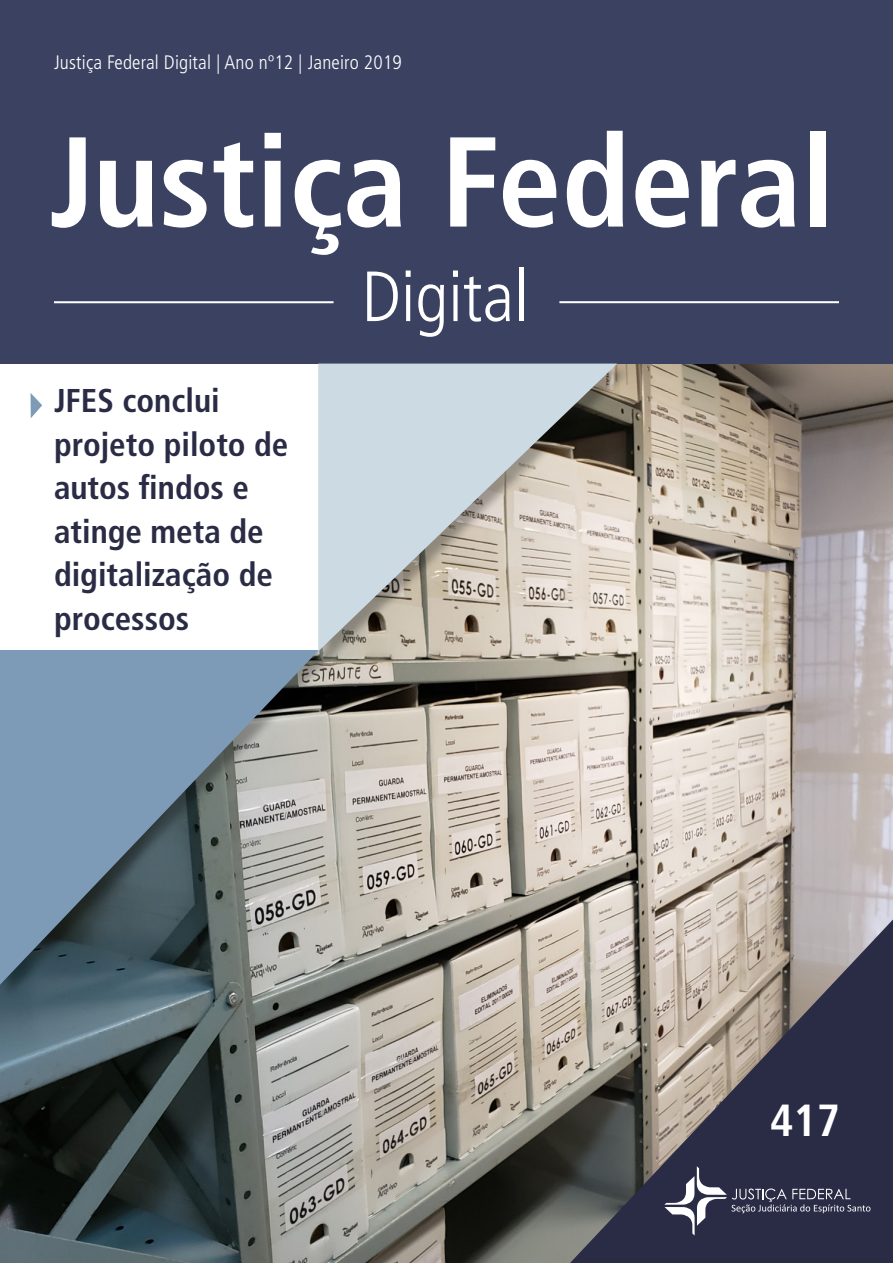
<style>
.page{position:relative;width:893px;height:1263px;background:#fff}
.page>*{position:absolute;margin:0;border:0;box-sizing:border-box;transform-origin:0 0}
.t1{font:condensed 127.65px "Frutiger 67 Bold";color:#fff}
.t2{font:condensed 70.95px "Frutiger 47 Light";color:#fff}
.t3{font:condensed 45px "Frutiger 67 Bold";color:#fff}
.t4{font:condensed 33px/43.5px "Frutiger 67 Bold";color:#2a2c45}
.t5{font:condensed 19.5px "Frutiger 47 Light";letter-spacing:.01em;color:#fff}
</style>
<div class="page">
<img style="left:0;top:365px;width:893px;height:898px">
<div style="left:0;top:0;width:893px;height:364px;background:#3b4161"></div>
<hr style="left:559px;top:301px;width:280px;height:2px;background:#fff">
<svg style="left:570px;top:919px;width:323px;height:344px;background:#6f6b70"></svg>
<svg style="left:664px;top:1166px;width:206px;height:69px;background:#414359"></svg>
<div style="left:0;top:647px;width:337px;height:353px;background:#000;opacity:.3"></div>
<svg style="left:0;top:649px;width:322px;height:336px;background:#778a98"></svg>
<div style="left:0;top:364px;width:318px;height:285px;background:#fff"></div>
<svg style="left:31px;top:393px;width:11px;height:25px"></svg>
<hr style="left:54px;top:301px;width:280px;height:2px;background:#fff">
<div style="left:318px;top:364px;width:315px;height:303px;background:#000;opacity:.3"></div>
<svg style="left:318px;top:364px;width:299px;height:287px;background:#c4c6c4"></svg>
<p class="t5" style="left:54px;top:51px;width:349px">Justiça Federal Digital | Ano nº12 | Janeiro 2019</p>
<h1 class="t1" style="left:49px;top:107px;width:787px">Justiça Federal</h1>
<h2 class="t2" style="left:361px;top:256px;width:168px">Digital</h2>
<p class="t4" style="left:54px;top:379px;width:236px">JFES conclui projeto piloto de autos findos e atinge meta de digitalização de processos</p>
<h3 class="t3" style="left:770px;top:1094px;width:72px">417</h3>
</div>
